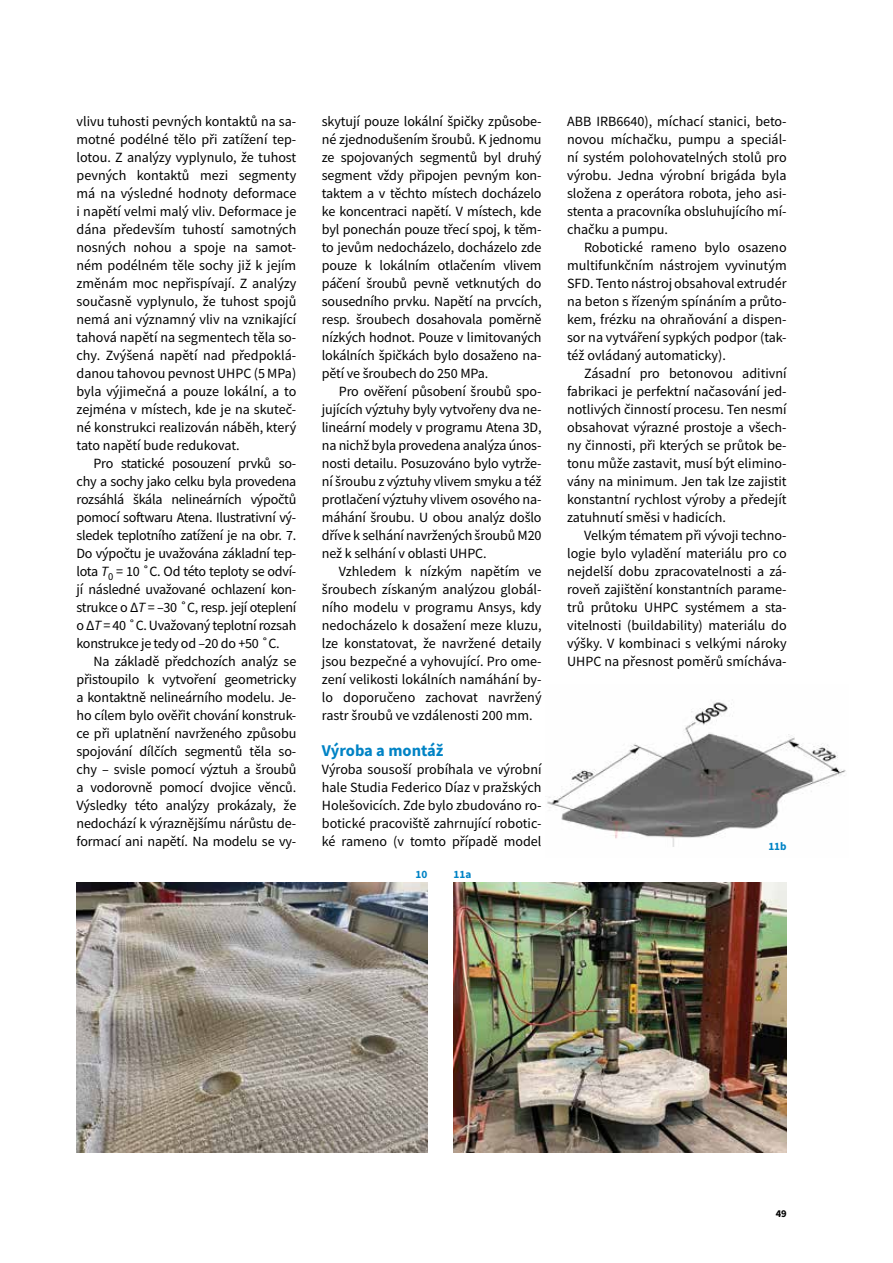
<style>
.page{position:relative;width:893px;height:1263px;background:#fff}
.page>*{position:absolute;margin:0;border:0;box-sizing:border-box;transform-origin:0 0}
.t1{font:700 16.5px "Source Sans Pro";color:#0083c5}
.t2{font:14.1px/18px "Source Sans Pro";letter-spacing:-.005em;color:#000;text-align:justify}
.t3{font:700 11.25px "Source Sans Pro";color:#0083c5}
.t4{font:700 10.5px "Source Sans Pro";color:#000}
.s1{font-style:italic}
</style>
<div class="page">
<img style="left:547px;top:702px;width:299px;height:145px">
<img style="left:454px;top:882px;width:333px;height:270px">
<img style="left:77px;top:882px;width:350px;height:270px">
<p class="t2" style="left:77px;top:112px;width:221px">vlivu tuhosti pevných kontaktů na sa&shy;motné podélné tělo při zatížení tep&shy;lotou. Z analýzy vyplynulo, že tuhost pevných kontaktů mezi segmenty má na výsledné hodnoty deformace i napětí velmi malý vliv. Deformace je dána především tuhostí samotných nosných nohou a spoje na samot&shy;ném podélném těle sochy již k jejím změnám moc nepřispívají. Z analýzy současně vyplynulo, že tuhost spojů nemá ani významný vliv na vznikající tahová napětí na segmentech těla so&shy;chy. Zvýšená napětí nad předpoklá&shy;danou tahovou pevnost UHPC (5 MPa) byla výjimečná a pouze lokální, a to zejména v místech, kde je na skuteč&shy;né konstrukci realizován náběh, který tato napětí bude redukovat.</p>
<p class="t2" style="left:77px;top:454px;width:221px;text-indent:17px">Pro statické posouzení prvků so&shy;chy a sochy jako celku byla provedena rozsáhlá škála nelineárních výpočtů pomocí softwaru Atena. Ilustrativní vý&shy;sledek teplotního zatížení je na obr. 7.<br>Do výpočtu je uvažována základní tep&shy;lota <span class="s1">T</span><sub>0</sub> = 10 ˚C. Od této teploty se odví&shy;jí následné uvažované ochlazení kon&shy;strukce o Δ<span class="s1">T</span> = –30 ˚C, resp. její oteplení o Δ<span class="s1">T</span> = 40 ˚C. Uvažovaný teplotní rozsah konstrukce je tedy od –20 do +50 ˚C.</p>
<p class="t2" style="left:77px;top:652px;width:221px;text-indent:17px">Na základě předchozích analýz se přistoupilo k vytvoření geometricky a kontaktně nelineárního modelu. Je&shy;ho cílem bylo ověřit chování konstruk&shy;ce při uplatnění navrženého způsobu spojování dílčích segmentů těla so&shy;chy – svisle pomocí výztuh a šroubů a vodorovně pomocí dvojice věnců.<br>Výsledky této analýzy prokázaly, že nedochází k výraznějšímu nárůstu de&shy;formací ani napětí. Na modelu se vy-</p>
<p class="t2" style="left:322px;top:112px;width:221px">skytují pouze lokální špičky způsobe&shy;né zjednodušením šroubů. K jednomu ze spojovaných segmentů byl druhý segment vždy připojen pevným kon&shy;taktem a v těchto místech docházelo ke koncentraci napětí. V místech, kde byl ponechán pouze třecí spoj, k těm&shy;to jevům nedocházelo, docházelo zde pouze k lokálním otlačením vlivem páčení šroubů pevně vetknutých do sousedního prvku. Napětí na prvcích, resp. šroubech dosahovala poměrně nízkých hodnot. Pouze v limitovaných lokálních špičkách bylo dosaženo na&shy;pětí ve šroubech do 250 MPa.</p>
<p class="t2" style="left:322px;top:382px;width:221px;text-indent:17px">Pro ověření působení šroubů spo&shy;jujících výztuhy byly vytvořeny dva ne&shy;lineární modely v programu Atena 3D, na nichž byla provedena analýza únos&shy;nosti detailu. Posuzováno bylo vytrže&shy;ní šroubu z výztuhy vlivem smyku a též protlačení výztuhy vlivem osového na&shy;máhání šroubu. U obou analýz došlo dříve k selhání navržených šroubů M20 než k selhání v oblasti UHPC.</p>
<p class="t2" style="left:322px;top:562px;width:221px;text-indent:17px">Vzhledem k nízkým napětím ve šroubech získaným analýzou globál&shy;ního modelu v programu Ansys, kdy nedocházelo k dosažení meze kluzu, lze konstatovat, že navržené detaily jsou bezpečné a vyhovující. Pro ome&shy;zení velikosti lokálních namáhání by&shy;lo doporučeno zachovat navržený rastr šroubů ve vzdálenosti 200 mm.</p>
<p class="t1" style="left:322px;top:739px;width:123px">Výroba a montáž</p>
<p class="t2" style="left:322px;top:760px;width:221px">Výroba sousoší probíhala ve výrobní hale Studia Federico Díaz v pražských Holešovicích. Zde bylo zbudováno ro&shy;botické pracoviště zahrnující robotic&shy;ké rameno (v tomto případě model</p>
<p class="t3" style="left:415px;top:866px;width:13px">10</p>
<p class="t3" style="left:454px;top:866px;width:19px">11a</p>
<p class="t2" style="left:567px;top:112px;width:221px">ABB IRB6640), míchací stanici, beto&shy;novou míchačku, pumpu a speciál&shy;ní systém polohovatelných stolů pro výrobu. Jedna výrobní brigáda byla složena z operátora robota, jeho asi&shy;stenta a pracovníka obsluhujícího mí&shy;chačku a pumpu.</p>
<p class="t2" style="left:567px;top:238px;width:221px;text-indent:17px">Robotické rameno bylo osazeno multifunkčním nástrojem vyvinutým SFD. Tento nástroj obsahoval extrudér na beton s řízeným spínáním a průto&shy;kem, frézku na ohraňování a dispen&shy;sor na vytváření sypkých podpor (tak&shy;též ovládaný automaticky).</p>
<p class="t2" style="left:567px;top:364px;width:221px;text-indent:17px">Zásadní pro betonovou aditivní fabrikaci je perfektní načasování jed&shy;notlivých činností procesu. Ten nesmí obsahovat výrazné prostoje a všech&shy;ny činnosti, při kterých se průtok be&shy;tonu může zastavit, musí být elimino&shy;vány na minimum. Jen tak lze zajistit konstantní rychlost výroby a předejít zatuhnutí směsi v hadicích.</p>
<p class="t2" style="left:567px;top:526px;width:221px;text-indent:17px">Velkým tématem při vývoji techno&shy;logie bylo vyladění materiálu pro co nejdelší dobu zpracovatelnosti a zá&shy;roveň zajištění konstantních parame&shy;trů průtoku UHPC systémem a sta&shy;vitelnosti (buildability) materiálu do výšky. V kombinaci s velkými nároky UHPC na přesnost poměrů smícháva-</p>
<p class="t3" style="left:768px;top:839px;width:20px">11b</p>
<p class="t4" style="left:776px;top:1206px;width:13px">49</p>
</div>
